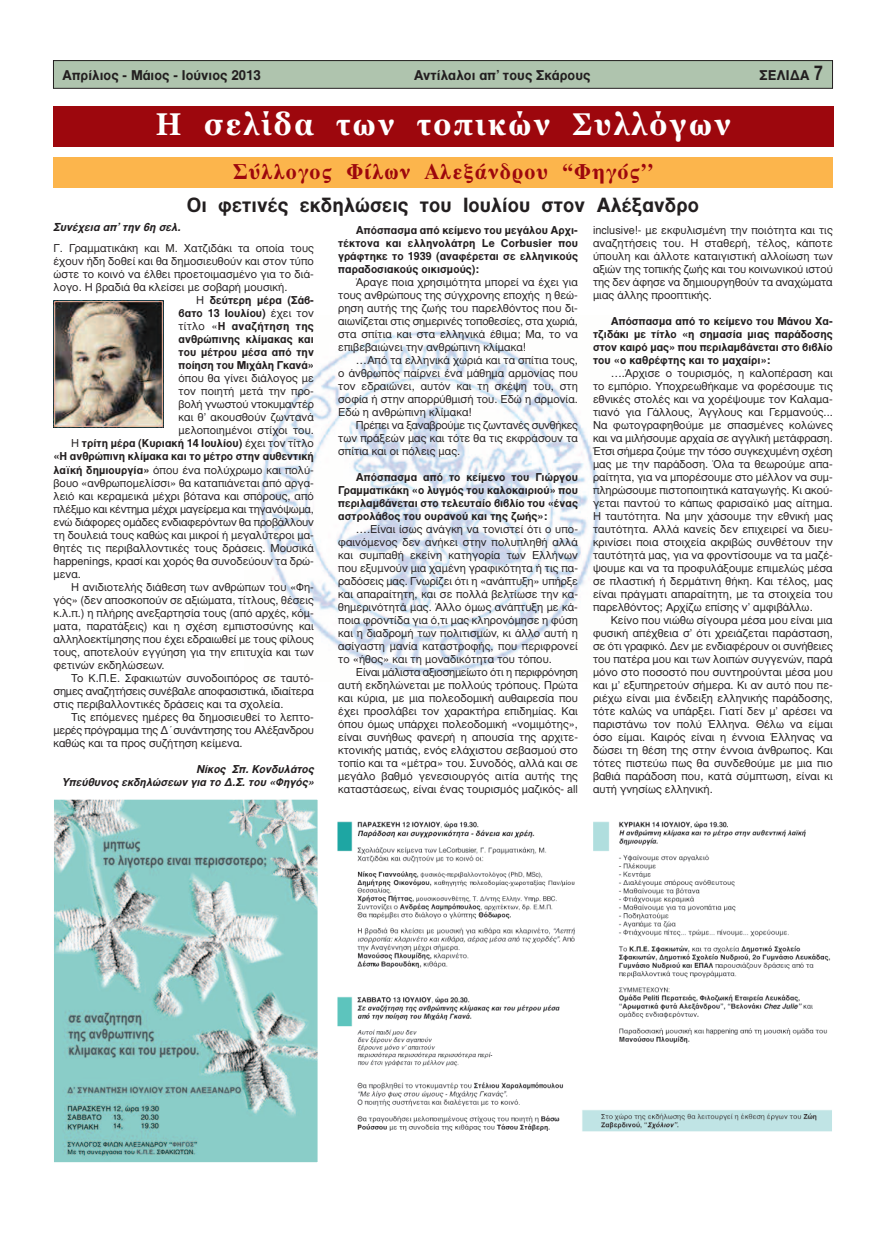
<style>
.page{position:relative;width:886px;height:1241px;background:#fff}
.page>*{position:absolute;margin:0;border:0;box-sizing:border-box;transform-origin:0 0}
.t1{font:700 31.25px "Georgia";letter-spacing:.1em;color:#fff;scale:.9 1}
.t2{font:22.5px "UB Times Bold";letter-spacing:.05em;color:#9d070d}
.t3{font:700 20px "Gr Helvetica";color:#231f20}
.t4{font:700 13.75px "Gr Helvetica";color:#231f20}
.t5{font:italic 700 11.25px "Gr Helvetica";color:#231f20}
.t6{font:11.12px/13px "Gr Helvetica";color:#231f20;text-align:justify}
.t7{font:700 11.12px/13px "Gr Helvetica";color:#231f20;text-align:justify}
.t8{font:11.12px "Gr Helvetica";letter-spacing:-.02em;color:#231f20}
.t9{font:italic 700 11.12px/13px "Gr Helvetica";color:#231f20;text-align:right}
.t10{font:11.12px "Gr Helvetica";letter-spacing:-.03em;color:#231f20}
.t11{font:11.12px "Gr Helvetica";letter-spacing:-.025em;color:#231f20}
.s1{font-size:20px}
.s2{font-weight:400}
.s3{font-weight:700}
</style>
<div class="page">
<img style="left:261px;top:330px;width:340px;height:345px">
<div style="left:53px;top:61px;width:779px;height:27px;background:#afc4ae"></div>
<div style="left:53px;top:60px;width:780px;height:29px;border:1px solid #231f20"></div>
<div style="left:53px;top:106px;width:780px;height:41px;background:#9d070d"></div>
<div style="left:53px;top:157px;width:780px;height:31px;background:#fcb54c"></div>
<img style="left:55px;top:800px;width:261px;height:360px">
<div style="left:53px;top:798px;width:265px;height:364px;border:1px solid #fff"></div>
<img style="left:339px;top:821px;width:492px;height:311px">
<img style="left:53px;top:300px;width:111px;height:128px">
<p class="t4" style="left:62px;top:68px;width:200px">Απρίλιος - Μάιος - Ιούνιος 2013</p>
<p class="t4" style="left:414px;top:68px;width:178px">Αντίλαλοι απ’ τους Σκάρους</p>
<p class="t4" style="left:759px;top:68px;width:65px">ΣΕΛΙΔΑ <span class="s1">7</span></p>
<h1 class="t1" style="left:156px;top:106px;width:640px">Η σελίδα των τοπικών Συλλόγων</h1>
<h2 class="t2" style="left:233px;top:159px;width:422px">Σύλλογος Φίλων Αλεξάνδρου “Φηγός’’</h2>
<h3 class="t3" style="left:187px;top:194px;width:514px">Οι φετινές εκδηλώσεις του Ιουλίου στον Αλέξανδρο</h3>
<p class="t5" style="left:53px;top:221px;width:132px">Συνέχεια απ’ την 6η σελ.</p>
<p class="t6" style="left:54px;top:242px;width:262px">Γ. Γραμματικάκη και Μ. Χατζιδάκι τα οποία τους</p>
<p class="t6" style="left:54px;top:255px;width:262px">έχουν ήδη δοθεί και θα δημοσιευθούν και στον τύπο</p>
<p class="t6" style="left:54px;top:268px;width:262px">ώστε το κοινό να έλθει προετοιμασμένο για το διά-</p>
<p class="t6" style="left:54px;top:281px;width:235px">λογο. Η βραδιά θα κλείσει με σοβαρή μουσική.</p>
<p class="t7" style="left:196px;top:294px;width:119px"><span class="s2">Η</span> δεύτερη μέρα (Σάβ-</p>
<p class="t7" style="left:179px;top:307px;width:137px">βατο 13 Ιουλίου) <span class="s2">έχει τον</span></p>
<p class="t7" style="left:179px;top:320px;width:137px"><span class="s2">τίτλο «</span>Η αναζήτηση της</p>
<p class="t7" style="left:179px;top:333px;width:137px">ανθρώπινης κλίμακας και</p>
<p class="t7" style="left:179px;top:346px;width:137px">του μέτρου μέσα από την</p>
<p class="t7" style="left:179px;top:359px;width:137px">ποίηση του Μιχάλη Γκανά»</p>
<p class="t6" style="left:179px;top:372px;width:137px">όπου θα γίνει διάλογος με</p>
<p class="t6" style="left:179px;top:385px;width:137px">τον ποιητή μετά την προ-</p>
<p class="t8" style="left:179px;top:399px;width:137px">βολή γνωστού ντοκυμαντέρ</p>
<p class="t6" style="left:179px;top:411px;width:137px">και θ’ ακουσθούν ζωντανά</p>
<p class="t6" style="left:179px;top:424px;width:137px">μελοποιημένοι στίχοι του.</p>
<p class="t7" style="left:71px;top:437px;width:244px"><span class="s2">Η</span> τρίτη μέρα (Κυριακή 14 Ιουλίου) <span class="s2">έχει τον τίτλο</span></p>
<p class="t7" style="left:54px;top:450px;width:262px">«Η ανθρώπινη κλίμακα και το μέτρο στην αυθεντική</p>
<p class="t6" style="left:54px;top:463px;width:262px"><span class="s3">λαϊκή δημιουργία»</span> όπου ένα πολύχρωμο και πολύ-</p>
<p class="t6" style="left:54px;top:476px;width:262px">βουο «ανθρωπομελίσσι» θα καταπιάνεται από αργα-</p>
<p class="t6" style="left:54px;top:489px;width:262px">λειό και κεραμεικά μέχρι βότανα και σπόρους, από</p>
<p class="t10" style="left:54px;top:503px;width:262px">πλέξιμο και κέντημα μέχρι μαγείρεμα και τηγανόψωμα,</p>
<p class="t8" style="left:54px;top:516px;width:262px">ενώ διάφορες ομάδες ενδιαφερόντων θα προβάλλουν</p>
<p class="t6" style="left:54px;top:528px;width:262px">τη δουλειά τους καθώς και μικροί ή μεγαλύτεροι μα-</p>
<p class="t6" style="left:54px;top:541px;width:262px">θητές τις περιβαλλοντικές τους δράσεις. Μουσικά</p>
<p class="t6" style="left:54px;top:554px;width:262px">happenings, κρασί και χορός θα συνοδεύουν τα δρώ-</p>
<p class="t6" style="left:54px;top:567px;width:29px">μενα.</p>
<p class="t6" style="left:71px;top:580px;width:244px">Η ανιδιοτελής διάθεση των ανθρώπων του «Φη-</p>
<p class="t6" style="left:54px;top:593px;width:262px">γός» (δεν αποσκοπούν σε αξιώματα, τίτλους, θέσεις</p>
<p class="t6" style="left:54px;top:606px;width:262px">κ.λ.π.) η πλήρης ανεξαρτησία τους (από αρχές, κόμ-</p>
<p class="t6" style="left:54px;top:619px;width:262px">ματα, παρατάξεις) και η σχέση εμπιστοσύνης και</p>
<p class="t6" style="left:54px;top:632px;width:262px">αλληλοεκτίμησης που έχει εδραιωθεί με τους φίλους</p>
<p class="t6" style="left:54px;top:645px;width:262px">τους, αποτελούν εγγύηση για την επιτυχία και των</p>
<p class="t6" style="left:54px;top:658px;width:113px">φετινών εκδηλώσεων.</p>
<p class="t6" style="left:71px;top:671px;width:244px">Το Κ.Π.Ε. Σφακιωτών συνοδοιπόρος σε ταυτό-</p>
<p class="t8" style="left:54px;top:685px;width:262px">σημες αναζητήσεις συνέβαλε αποφασιστικά, ιδιαίτερα</p>
<p class="t6" style="left:54px;top:697px;width:231px">στις περιβαλλοντικές δράσεις και τα σχολεία.</p>
<p class="t6" style="left:71px;top:710px;width:244px">Τις επόμενες ημέρες θα δημοσιευθεί το λεπτο-</p>
<p class="t11" style="left:54px;top:724px;width:262px">μερές πρόγραμμα της Δ΄συνάντησης του Αλέξανδρου</p>
<p class="t6" style="left:54px;top:736px;width:191px">καθώς και τα προς συζήτηση κείμενα.</p>
<p class="t9" style="left:61px;top:762px;width:257px">Νίκος Σπ. Κονδυλάτος<br>Υπεύθυνος εκδηλώσεων για το Δ.Σ. του «Φηγός»</p>
<p class="t7" style="left:338px;top:224px;width:241px;text-indent:18px">Απόσπασμα από κείμενο του μεγάλου Αρχι&shy;τέκτονα και ελληνολάτρη Le Corbusier που γράφτηκε το 1939 (αναφέρεται σε ελληνικούς παραδοσιακούς οικισμούς):</p>
<p class="t6" style="left:338px;top:276px;width:241px;text-indent:18px">Άραγε ποια χρησιμότητα μπορεί να έχει για τους ανθρώπους της σύγχρονης εποχής η θεώ&shy;ρηση αυτής της ζωής του παρελθόντος που δι&shy;αιωνίζεται στις σημερινές τοποθεσίες, στα χωριά, στα σπίτια και στα ελληνικά έθιμα; Μα, το να επιβεβαιώνει την ανθρώπινη κλίμακα!</p>
<p class="t6" style="left:338px;top:354px;width:241px;text-indent:18px">…Από τα ελληνικά χωριά και τα σπίτια τους, ο άνθρωπος παίρνει ένα μάθημα αρμονίας που τον εδραιώνει, αυτόν και τη σκέψη του, στη σοφία ή στην απορρύθμισή του. Εδώ η αρμονία.<br>Εδώ η ανθρώπινη κλίμακα!</p>
<p class="t6" style="left:338px;top:419px;width:241px;text-indent:18px">Πρέπει να ξαναβρούμε τις ζωντανές συνθήκες των πράξεών μας και τότε θα τις εκφράσουν τα σπίτια και οι πόλεις μας.</p>
<p class="t7" style="left:338px;top:471px;width:241px;text-indent:18px">Απόσπασμα από το κείμενο του Γιώργου Γραμματικάκη «ο λυγμός του καλοκαιριού» που περιλαμβάνεται στο τελευταίο βιβλίο του «ένας αστρολάβος του ουρανού και της ζωής»:</p>
<p class="t6" style="left:338px;top:523px;width:241px;text-indent:18px">….Είναι ίσως ανάγκη να τονιστεί ότι ο υπο&shy;φαινόμενος δεν ανήκει στην πολυπληθή αλλά και συμπαθή εκείνη κατηγορία των Ελλήνων που εξυμνούν μια χαμένη γραφικότητα ή τις πα&shy;ραδόσεις μας. Γνωρίζει ότι η «ανάπτυξη» υπήρξε και απαραίτητη, και σε πολλά βελτίωσε την κα&shy;θημερινότητά μας. Άλλο όμως ανάπτυξη με κά&shy;ποια φροντίδα για ό,τι μας κληρονόμησε η φύση και η διαδρομή των πολιτισμών, κι άλλο αυτή η ασίγαστη μανία καταστροφής, που περιφρονεί το «ήθος» και τη μοναδικότητα του τόπου.</p>
<p class="t6" style="left:338px;top:666px;width:241px;text-indent:18px">Είναι μάλιστα αξιοσημείωτο ότι η περιφρόνηση αυτή εκδηλώνεται με πολλούς τρόπους. Πρώτα και κύρια, με μια πολεοδομική αυθαιρεσία που έχει προσλάβει τον χαρακτήρα επιδημίας. Και όπου όμως υπάρχει πολεοδομική «νομιμότης», είναι συνήθως φανερή η απουσία της αρχιτε&shy;κτονικής ματιάς, ενός ελάχιστου σεβασμού στο τοπίο και τα «μέτρα» του. Συνοδός, αλλά και σε μεγάλο βαθμό γενεσιουργός αιτία αυτής της καταστάσεως, είναι ένας τουρισμός μαζικός- all</p>
<p class="t6" style="left:593px;top:224px;width:241px">inclusive!- με εκφυλισμένη την ποιότητα και τις αναζητήσεις του. Η σταθερή, τέλος, κάποτε ύπουλη και άλλοτε καταιγιστική αλλοίωση των αξιών της τοπικής ζωής και του κοινωνικού ιστού της δεν άφησε να δημιουργηθούν τα αναχώματα μιας άλλης προοπτικής.</p>
<p class="t7" style="left:593px;top:315px;width:241px;text-indent:18px">Απόσπασμα από το κείμενο του Μάνου Χα&shy;τζιδάκι με τίτλο «η σημασία μιας παράδοσης στον καιρό μας» που περιλαμβάνεται στο βιβλίο του «ο καθρέφτης και το μαχαίρι»:</p>
<p class="t6" style="left:593px;top:367px;width:241px;text-indent:18px">….Άρχισε ο τουρισμός, η καλοπέραση και το εμπόριο. Υποχρεωθήκαμε να φορέσουμε τις εθνικές στολές και να χορέψουμε τον Καλαμα&shy;τιανό για Γάλλους, Άγγλους και Γερμανούς...<br>Να φωτογραφηθούμε με σπασμένες κολώνες και να μιλήσουμε αρχαία σε αγγλική μετάφραση.<br>Έτσι σήμερα ζούμε την τόσο συγκεχυμένη σχέση μας με την παράδοση. Όλα τα θεωρούμε απα&shy;ραίτητα, για να μπορέσουμε στο μέλλον να συμ&shy;πληρώσουμε πιστοποιητικά καταγωγής. Κι ακού&shy;γεται παντού το κάπως φαρισαϊκό μας αίτημα.<br>Η ταυτότητα. Να μην χάσουμε την εθνική μας ταυτότητα. Αλλά κανείς δεν επιχειρεί να διευ&shy;κρινίσει ποια στοιχεία ακριβώς συνθέτουν την ταυτότητά μας, για να φροντίσουμε να τα μαζέ&shy;ψουμε και να τα προφυλάξουμε επιμελώς μέσα σε πλαστική ή δερμάτινη θήκη. Και τέλος, μας είναι πράγματι απαραίτητη, με τα στοιχεία του παρελθόντος; Αρχίζω επίσης ν’ αμφιβάλλω.</p>
<p class="t6" style="left:593px;top:614px;width:241px;text-indent:18px">Κείνο που νιώθω σίγουρα μέσα μου είναι μια φυσική απέχθεια σ’ ότι χρειάζεται παράσταση, σε ότι γραφικό. Δεν με ενδιαφέρουν οι συνήθειες του πατέρα μου και των λοιπών συγγενών, παρά μόνο στο ποσοστό που συντηρούνται μέσα μου και μ’ εξυπηρετούν σήμερα. Κι αν αυτό που πε&shy;ριέχω είναι μια ένδειξη ελληνικής παράδοσης, τότε καλώς να υπάρξει. Γιατί δεν μ’ αρέσει να παριστάνω τον πολύ Έλληνα. Θέλω να είμαι όσο είμαι. Καιρός είναι η έννοια Έλληνας να δώσει τη θέση της στην έννοια άνθρωπος. Και τότες πιστεύω πως θα συνδεθούμε με μια πιο βαθιά παράδοση που, κατά σύμπτωση, είναι κι αυτή γνησίως ελληνική.</p>
</div>
